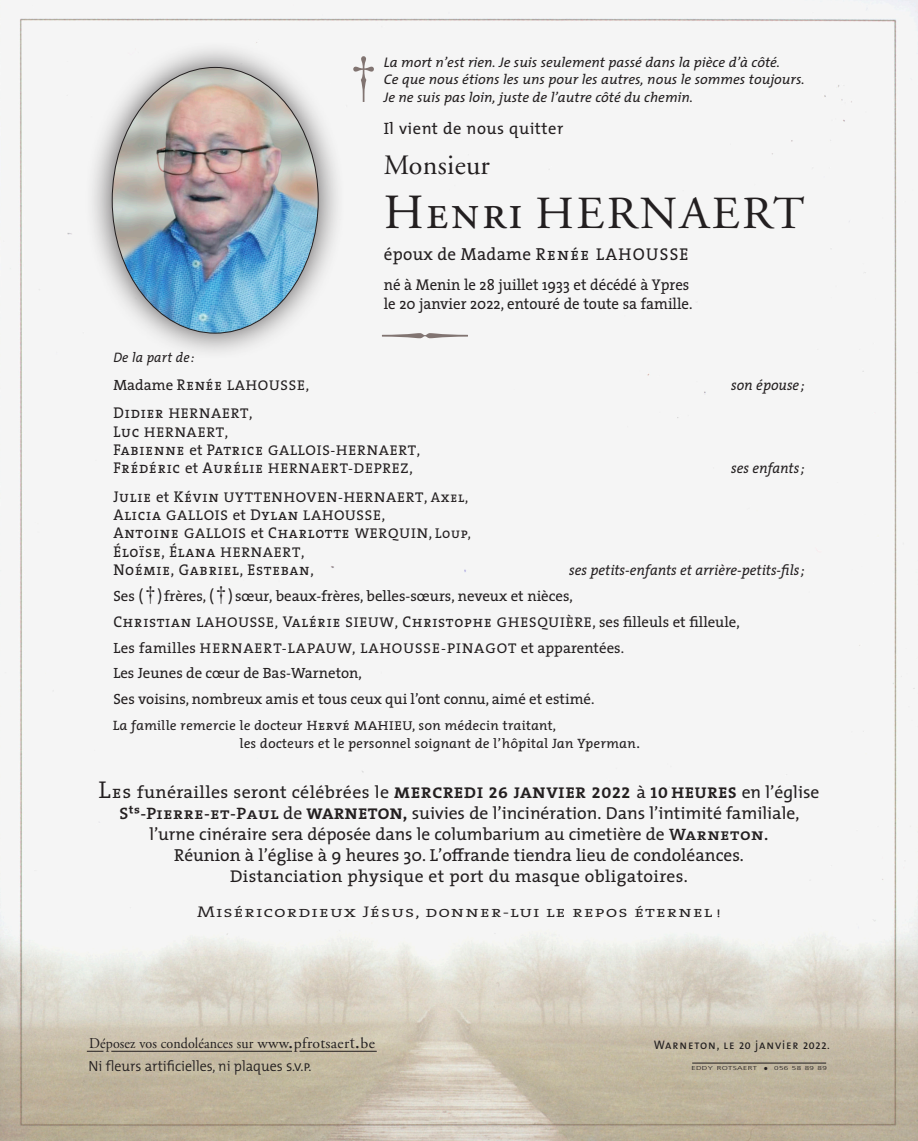
<style>
.page{position:relative;width:918px;height:1141px;background:#fff}
.page>*{position:absolute;margin:0;border:0;box-sizing:border-box;transform-origin:0 0}
.t1{font:57.05px "Adobe Garamond Regular SC";color:#817471;scale:.95 1}
.t2{font:45.85px "Adobe Garamond Regular SC";letter-spacing:.05em;color:#231f20;scale:1.04 1}
.t3{font:28px "Adobe Garamond";letter-spacing:.01em;color:#231f20}
.t4{font:17.5px "The Mix";color:#231f20}
.t5{font:17.5px "The Serif";color:#231f20}
.t6{font:17.5px "The Serif";letter-spacing:.02em;color:#231f20}
.t7{font:17.15px "The Serif";letter-spacing:.02em;color:#231f20}
.t8{font:16.45px "The Mix";letter-spacing:.03em;color:#231f20}
.t9{font:15.58px "The Serif Caps";letter-spacing:.05em;color:#231f20;scale:.95 1}
.t10{font:15.58px "The Serif";color:#231f20;scale:.95 1}
.t11{font:15.58px "The Serif Semi Light Caps";letter-spacing:.05em;color:#231f20;scale:1.25 1}
.t12{font:15.05px "Adobe Garamond";letter-spacing:.005em;color:#231f20;scale:.93 1}
.t13{font:14.88px "The Serif";color:#231f20}
.t14{font:italic 14.7px "The Serif";color:#231f20;scale:.95 1}
.t15{font:300 14.7px "The Mix";color:#231f20;scale:.95 1}
.t16{font:14.17px "The Serif Caps";letter-spacing:.05em;color:#231f20;scale:1.05 1}
.t17{font:14.17px "The Serif Caps";letter-spacing:.07em;color:#231f20;scale:1.05 1}
.t18{font:italic 14px "The Mix";color:#231f20}
.t19{font:italic 13.83px "The Mix";letter-spacing:.015em;color:#231f20;scale:.95 1}
.t20{font:italic 13.65px "The Serif";color:#231f20;scale:1.04 1}
.t21{font:12.42px "The Mix Caps";letter-spacing:.075em;color:#231f20;scale:.95 1}
.t22{font:300 5.6px "Frutiger";letter-spacing:.04em;color:#231f20;scale:1.48 1}
.s1{font-family:"The Serif Caps"}
.s2{font-size:49px}
.s3{font-size:50.4px}
.s4{font-family:"The Serif Caps";font-size:17.15px}
.s5{font-family:"The Serif";font-size:14.88px}
.s6{font-size:15.58px}
.s7{font-size:14.17px}
.s8{font-size:16.45px}
.s9{font-family:"Adobe Garamond Regular SC";font-size:22.05px}
.s10{font-family:"The Serif Caps";font-style:normal}
.s11{font-family:"The Serif Caps";font-style:normal;font-size:12.95px}
.s12{font-style:normal;font-size:15.75px}
.s13{font-weight:300;font-size:24.32px}
.s14{font-family:"The Serif Caps";font-size:17.68px}
.s15{font-family:"The Mix"}
.s16{font-family:"The Serif Bold Caps";font-size:15.58px}
.s17{font-weight:700;font-size:15.58px}
.s18{font-family:"The Serif Semi Bold Caps";font-size:16.62px}
.s19{font-family:"The Serif Semi Bold Expert";font-size:16.62px}
.s20{font-family:"The Serif Bold Caps";font-size:16.62px}
.s21{font-size:13.65px}
.s22{font-size:15.22px}
.s23{font-size:21px}
.s24{font-size:16.8px}
.s25{font-family:"Rotis Serif";font-size:16.45px}
.s26{font-family:"The Mix Semi Light Caps";font-weight:400}
.s27{font-family:"The Mix Semi Bold Caps";font-size:9.8px}
.s28{font-family:"The Sans"}
.s29{font-size:11.2px}
</style>
<div class="page">
<img style="left:0;top:0;width:918px;height:1141px">
<div style="left:83px;top:38px;width:261px;height:320px;background:#231f20;opacity:.75"></div>
<img style="left:112px;top:67px;width:206px;height:266px">
<hr style="left:692px;top:1063px;width:134px;height:1px;background:#231f20">
<svg style="left:87px;top:1051px;width:16px;height:1px"></svg>
<hr style="left:299px;top:1051px;width:78px;height:1px;background:#231f20">
<hr style="left:111px;top:1051px;width:181px;height:1px;background:#231f20">
<svg style="left:382px;top:333px;width:86px;height:5px"></svg>
<p class="t1" style="left:350px;top:46px;width:29px">†</p>
<p class="t18" style="left:384px;top:50px;width:398px">La mort n’est rien. Je suis seulement passé dans la pièce d’à côté.</p>
<p class="t18" style="left:384px;top:68px;width:422px">Ce que nous étions les uns pour les autres, nous le sommes toujours.</p>
<p class="t18" style="left:384px;top:85px;width:311px">Je ne suis pas loin, juste de l’autre côté du chemin.</p>
<p class="t8" style="left:384px;top:114px;width:181px"><span class="s1">I</span>l vient de nous quitter</p>
<p class="t3" style="left:384px;top:150px;width:108px">Monsieur</p>
<p class="t2" style="left:384px;top:189px;width:406px"><span class="s2">H</span><span class="s3">enri</span> HERNAERT</p>
<p class="t5" style="left:384px;top:239px;width:306px">époux de Madame <span class="s1">Renée</span> <span class="s4">LAHOUSSE</span></p>
<p class="t10" style="left:384px;top:272px;width:323px">né à Menin le 28 juillet 1933 et décédé à Ypres</p>
<p class="t10" style="left:384px;top:291px;width:326px">le 20 janvier 2022, entouré de toute sa famille.</p>
<p class="t19" style="left:113px;top:346px;width:87px">De la part de:</p>
<p class="t16" style="left:113px;top:373px;width:188px"><span class="s5">Madame</span> <span class="s6">Renée</span> LAHOUSSE,</p>
<p class="t14" style="left:731px;top:373px;width:79px">son épouse ;</p>
<p class="t16" style="left:113px;top:402px;width:134px"><span class="s6">Didier</span> HERNAERT<span class="s5">,</span></p>
<p class="t16" style="left:113px;top:420px;width:111px"><span class="s6">Luc</span> HERNAERT<span class="s5">,</span></p>
<p class="t16" style="left:113px;top:438px;width:294px"><span class="s6">Fabienne</span> <span class="s5">et</span> <span class="s6">Patrice</span> GALLOIS-HERNAERT<span class="s5">,</span></p>
<p class="t9" style="left:113px;top:455px;width:316px">Frédéric <span class="s5">et</span> Aurélie <span class="s7">HERNAERT-DEPREZ</span><span class="s5">,</span></p>
<p class="t14" style="left:731px;top:456px;width:79px">ses enfants ;</p>
<p class="t16" style="left:113px;top:485px;width:339px"><span class="s6">Julie</span> <span class="s5">et</span> <span class="s6">Kévin</span> UYTTENHOVEN-HERNAERT<span class="s5">,</span> Axel,</p>
<p class="t16" style="left:113px;top:503px;width:260px"><span class="s6">Alicia</span> GALLOIS <span class="s5">et</span> <span class="s6">Dylan</span> LAHOUSSE<span class="s5">,</span></p>
<p class="t16" style="left:113px;top:522px;width:342px"><span class="s6">Antoine</span> GALLOIS <span class="s5">et</span> <span class="s6">Charlotte</span> WERQUIN<span class="s5">,</span> Loup,</p>
<p class="t9" style="left:113px;top:539px;width:203px">Éloïse, Élana <span class="s7">HERNAERT</span><span class="s5">,</span></p>
<p class="t9" style="left:113px;top:557px;width:212px">Noémie, Gabriel, Esteban<span class="s5">,</span></p>
<p class="t14" style="left:569px;top:558px;width:249px">ses petits-enfants et arrière-petits-fils ;</p>
<p class="t13" style="left:113px;top:584px;width:461px">Ses <span class="s8">(</span><span class="s9">†</span><span class="s8">)</span>frères, <span class="s8">(</span><span class="s9">†</span><span class="s8">)</span> sœur, beaux-frères, belles-sœurs, neveux et nièces,</p>
<p class="t9" style="left:113px;top:609px;width:661px">Christian <span class="s7">LAHOUSSE,</span> Valérie <span class="s7">SIEUW</span><span class="s5">,</span> Christophe <span class="s7">GHESQUIÈRE</span><span class="s5">, ses filleuls et filleule,</span></p>
<p class="t17" style="left:113px;top:636px;width:488px"><span class="s5">Les familles</span> HERNAERT-LAPAUW, LAHOUSSE-PINAGOT <span class="s5">et apparentées.</span></p>
<p class="t13" style="left:113px;top:661px;width:250px">Les Jeunes de cœur de Bas-Warneton,</p>
<p class="t13" style="left:113px;top:687px;width:482px">Ses voisins, nombreux amis et tous ceux qui l’ont connu, aimé et estimé.</p>
<p class="t20" style="left:113px;top:714px;width:431px">La famille remercie le docteur<span class="s10">H e r v é</span> <span class="s11">M A H I E U</span>,son médecin traitant,</p>
<p class="t20" style="left:240px;top:732px;width:386px">lesdocteursetle personnelsoignantde l’hôpitalJan Yperman<span class="s12">.</span></p>
<p class="t6" style="left:98px;top:777px;width:722px"><span class="s13">L</span><span class="s14">es</span> funérailles seront célébrées <span class="s15">le</span> <span class="s16">MERCREDI 26 JANVIER 2022</span> <span class="s15">à</span> <span class="s16">10</span> <span class="s17">HEURES</span> <span class="s15">en l’église</span></p>
<p class="t4" style="left:119px;top:798px;width:681px"><span class="s18">S</span><span class="s19">»«</span><span class="s18">-Pierre-et-Paul</span> de <span class="s16">WARNETON</span><span class="s20">,</span> suivies de l’incinération. Dans l’intimité familiale,</p>
<p class="t4" style="left:150px;top:819px;width:620px">l’urne cinéraire sera déposée dans le columbarium au cimetière de <span class="s18">Warneton.</span></p>
<p class="t5" style="left:174px;top:840px;width:571px">Réunion à l’église à 9 heures 30. L’o≠rande tiendra lieu de condoléances.</p>
<p class="t7" style="left:230px;top:862px;width:459px">Distanciation physique et port du masque obligatoires.</p>
<p class="t11" style="left:197px;top:898px;width:420px">Miséricordieux Jésus, donner-lui le repos éternel <span class="s21">!</span></p>
<p class="t12" style="left:89px;top:1035px;width:309px">Déposez vos condoléances sur <span class="s22">www</span><span class="s23">.</span><span class="s22">pfro</span><span class="s24">t</span><span class="s22">saer</span><span class="s25">t</span><span class="s23">.</span><span class="s22">be</span></p>
<p class="t15" style="left:89px;top:1054px;width:236px">Ni fleurs artificielles, ni plaques <span class="s26">s.v.p.</span></p>
<p class="t21" style="left:654px;top:1035px;width:187px">Warneton, le <span class="s27">20</span> <span class="s28">j</span>anv<span class="s28">i</span>er <span class="s27">2022</span><span class="s29">.</span></p>
<p class="t22" style="left:691px;top:1065px;width:93px">EDDY ROTSAERT □ 056 58 89 89</p>
</div>
